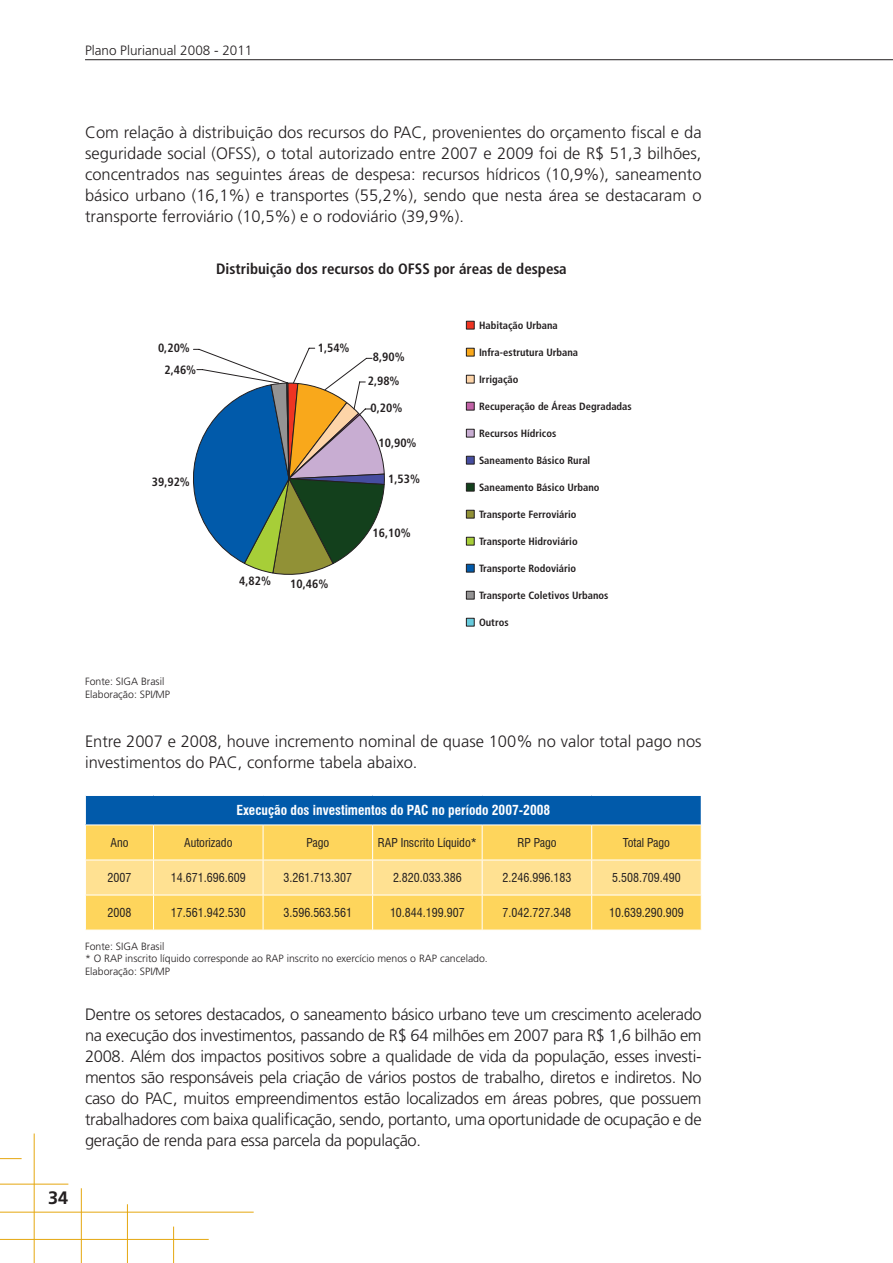
<style>
.page{position:relative;width:893px;height:1263px;background:#fff}
.page>*{position:absolute;margin:0;border:0;box-sizing:border-box;transform-origin:0 0}
.t1{font:700 18px "Frutiger";color:#231f20}
.t2{font:300 16.5px/21px "Frutiger";color:#231f20;text-align:justify}
.t3{font:700 condensed 15px "Frutiger";color:#231f20}
.t4{font:700 condensed 13.5px "Swiss 721 BT";color:#fff}
.t5{font:300 13.5px "Frutiger";color:#231f20}
.t6{font:condensed 12px "Swiss 721 BT";color:#231f20}
.t7{font:700 condensed 12px/21.9px "Frutiger";color:#231f20;text-align:center}
.t8{font:700 condensed 10.5px "Frutiger";color:#231f20}
.t9{font:300 10.5px/12.6px "Frutiger";color:#231f20}
</style>
<div class="page">
<hr style="left:85px;top:59px;width:808px;height:1px;background:#231f20">
<hr style="left:34px;top:1133px;width:1px;height:130px;background:#e5a710">
<hr style="left:81px;top:1188px;width:1px;height:75px;background:#e5a710">
<hr style="left:127px;top:1204px;width:1px;height:59px;background:#e5a710">
<hr style="left:173px;top:1226px;width:1px;height:37px;background:#e5a710">
<hr style="left:0;top:1212px;width:254px;height:1px;background:#e5a710">
<hr style="left:0;top:1239px;width:209px;height:1px;background:#e5a710">
<hr style="left:0;top:1184px;width:68px;height:1px;background:#e5a710">
<svg style="left:0;top:1158px;width:22px;height:1px"></svg>
<svg style="left:193px;top:347px;width:192px;height:228px"></svg>
<div style="left:466px;top:321px;width:9px;height:8px;background:#ef3422;border:1px solid #231f20"></div>
<div style="left:466px;top:348px;width:9px;height:8px;background:#f9a81b;border:1px solid #231f20"></div>
<div style="left:466px;top:375px;width:9px;height:8px;background:#fdd4a8;border:1px solid #231f20"></div>
<div style="left:466px;top:402px;width:9px;height:8px;background:#c162a6;border:1px solid #231f20"></div>
<div style="left:466px;top:429px;width:9px;height:8px;background:#c8add2;border:1px solid #231f20"></div>
<div style="left:466px;top:456px;width:9px;height:8px;background:#464da0;border:1px solid #231f20"></div>
<div style="left:466px;top:483px;width:9px;height:8px;background:#13401c;border:1px solid #231f20"></div>
<div style="left:466px;top:510px;width:9px;height:8px;background:#919136;border:1px solid #231f20"></div>
<div style="left:466px;top:537px;width:9px;height:8px;background:#a7ce38;border:1px solid #231f20"></div>
<div style="left:466px;top:564px;width:9px;height:8px;background:#015aaa;border:1px solid #231f20"></div>
<div style="left:466px;top:591px;width:9px;height:8px;background:#949393;border:1px solid #231f20"></div>
<div style="left:466px;top:618px;width:9px;height:8px;background:#67cbdd;border:1px solid #231f20"></div>
<div style="left:85px;top:795px;width:616px;height:30px;background:#015aaa"></div>
<div style="left:86px;top:825px;width:615px;height:105px;background:#fed55c"></div>
<div style="left:86px;top:861px;width:615px;height:34px;background:#ffe192"></div>
<hr style="left:85px;top:795px;width:69px;height:1px;background:#fff">
<svg style="left:85px;top:796px;width:1px;height:28px"></svg>
<hr style="left:154px;top:795px;width:109px;height:1px;background:#fff">
<hr style="left:263px;top:795px;width:110px;height:1px;background:#fff">
<hr style="left:373px;top:795px;width:109px;height:1px;background:#fff">
<hr style="left:482px;top:795px;width:110px;height:1px;background:#fff">
<hr style="left:592px;top:795px;width:110px;height:1px;background:#fff">
<hr style="left:85px;top:824px;width:69px;height:1px;background:#fff">
<hr style="left:154px;top:824px;width:109px;height:1px;background:#fff">
<hr style="left:153px;top:825px;width:1px;height:35px;background:#fff">
<hr style="left:263px;top:824px;width:110px;height:1px;background:#fff">
<hr style="left:263px;top:825px;width:1px;height:35px;background:#fff">
<hr style="left:373px;top:824px;width:109px;height:1px;background:#fff">
<hr style="left:372px;top:825px;width:1px;height:35px;background:#fff">
<hr style="left:482px;top:824px;width:110px;height:1px;background:#fff">
<hr style="left:482px;top:825px;width:1px;height:35px;background:#fff">
<hr style="left:592px;top:824px;width:110px;height:1px;background:#fff">
<hr style="left:591px;top:825px;width:1px;height:35px;background:#fff">
<hr style="left:85px;top:860px;width:69px;height:1px;background:#fff">
<hr style="left:154px;top:860px;width:109px;height:1px;background:#fff">
<hr style="left:153px;top:860px;width:1px;height:35px;background:#fff">
<hr style="left:263px;top:860px;width:110px;height:1px;background:#fff">
<hr style="left:263px;top:860px;width:1px;height:35px;background:#fff">
<hr style="left:373px;top:860px;width:109px;height:1px;background:#fff">
<hr style="left:372px;top:860px;width:1px;height:35px;background:#fff">
<hr style="left:482px;top:860px;width:110px;height:1px;background:#fff">
<hr style="left:482px;top:860px;width:1px;height:35px;background:#fff">
<hr style="left:592px;top:860px;width:110px;height:1px;background:#fff">
<hr style="left:591px;top:860px;width:1px;height:35px;background:#fff">
<hr style="left:85px;top:895px;width:69px;height:1px;background:#fff">
<hr style="left:154px;top:895px;width:109px;height:1px;background:#fff">
<hr style="left:153px;top:895px;width:1px;height:35px;background:#fff">
<hr style="left:263px;top:895px;width:110px;height:1px;background:#fff">
<hr style="left:263px;top:895px;width:1px;height:35px;background:#fff">
<hr style="left:373px;top:895px;width:109px;height:1px;background:#fff">
<hr style="left:372px;top:895px;width:1px;height:35px;background:#fff">
<hr style="left:482px;top:895px;width:110px;height:1px;background:#fff">
<hr style="left:482px;top:895px;width:1px;height:35px;background:#fff">
<hr style="left:592px;top:895px;width:110px;height:1px;background:#fff">
<hr style="left:591px;top:895px;width:1px;height:35px;background:#fff">
<p class="t5" style="left:85px;top:43px;width:169px">Plano Plurianual 2008 - 2011</p>
<p class="t2" style="left:85px;top:122px;width:618px">Com relação à distribuição dos recursos do PAC, provenientes do orçamento fiscal e da seguridade social (OFSS), o total autorizado entre 2007 e 2009 foi de R$ 51,3 bilhões, concentrados nas seguintes áreas de despesa: recursos hídricos (10,9%), saneamento básico urbano (16,1%) e transportes (55,2%), sendo que nesta área se destacaram o transporte ferroviário (10,5%) e o rodoviário (39,9%).</p>
<p class="t3" style="left:216px;top:259px;width:352px">Distribuição dos recursos do OFSS por áreas de despesa</p>
<p class="t7" style="left:158px;top:337px;width:40px">0,20%<br>2,46%</p>
<p class="t7" style="left:318px;top:337px;width:33px">1,54%</p>
<p class="t7" style="left:152px;top:471px;width:40px">39,92%</p>
<p class="t7" style="left:239px;top:570px;width:33px">4,82%</p>
<p class="t7" style="left:290px;top:573px;width:40px">10,46%</p>
<p class="t7" style="left:368px;top:345px;width:38px;line-height:23.5px">8,90%<br>2,98%</p>
<p class="t7" style="left:371px;top:397px;width:33px">0,20%</p>
<p class="t7" style="left:379px;top:432px;width:40px">10,90%</p>
<p class="t7" style="left:388px;top:468px;width:33px">1,53%</p>
<p class="t7" style="left:373px;top:522px;width:40px">16,10%</p>
<p class="t8" style="left:479px;top:319px;width:80px">Habitação Urbana</p>
<p class="t8" style="left:479px;top:346px;width:101px">Infra-estrutura Urbana</p>
<p class="t8" style="left:479px;top:373px;width:41px">Irrigação</p>
<p class="t8" style="left:479px;top:400px;width:154px">Recuperação de Áreas Degradadas</p>
<p class="t8" style="left:479px;top:427px;width:79px">Recursos Hídricos</p>
<p class="t8" style="left:479px;top:454px;width:113px">Saneamento Básico Rural</p>
<p class="t8" style="left:479px;top:481px;width:122px">Saneamento Básico Urbano</p>
<p class="t8" style="left:479px;top:508px;width:99px">Transporte Ferroviário</p>
<p class="t8" style="left:479px;top:535px;width:100px">Transporte Hidroviário</p>
<p class="t8" style="left:479px;top:562px;width:99px">Transporte Rodoviário</p>
<p class="t8" style="left:479px;top:589px;width:131px">Transporte Coletivos Urbanos</p>
<p class="t8" style="left:479px;top:616px;width:31px">Outros</p>
<p class="t1" style="left:48px;top:1187px;width:22px">34</p>
<p class="t9" style="left:85px;top:676px;width:87px">Fonte: SIGA Brasil<br>Elaboração: SPI/MP</p>
<p class="t2" style="left:85px;top:731px;width:618px">Entre 2007 e 2008, houve incremento nominal de quase 100% no valor total pago nos investimentos do PAC, conforme tabela abaixo.</p>
<p class="t4" style="left:236px;top:802px;width:315px">Execução dos investimentos do PAC no período 2007-2008</p>
<p class="t6" style="left:110px;top:835px;width:20px">Ano</p>
<p class="t6" style="left:184px;top:835px;width:50px">Autorizado</p>
<p class="t6" style="left:306px;top:835px;width:24px">Pago</p>
<p class="t6" style="left:378px;top:835px;width:100px">RAP Inscrito Líquido*</p>
<p class="t6" style="left:517px;top:835px;width:41px">RP Pago</p>
<p class="t6" style="left:623px;top:835px;width:49px">Total Pago</p>
<p class="t6" style="left:108px;top:870px;width:25px">2007</p>
<p class="t6" style="left:171px;top:870px;width:76px">14.671.696.609</p>
<p class="t6" style="left:283px;top:870px;width:70px">3.261.713.307</p>
<p class="t6" style="left:393px;top:870px;width:70px">2.820.033.386</p>
<p class="t6" style="left:502px;top:870px;width:70px">2.246.996.183</p>
<p class="t6" style="left:612px;top:870px;width:70px">5.508.709.490</p>
<p class="t6" style="left:107px;top:905px;width:25px">2008</p>
<p class="t6" style="left:171px;top:905px;width:76px">17.561.942.530</p>
<p class="t6" style="left:283px;top:905px;width:70px">3.596.563.561</p>
<p class="t6" style="left:390px;top:905px;width:76px">10.844.199.907</p>
<p class="t6" style="left:502px;top:905px;width:70px">7.042.727.348</p>
<p class="t6" style="left:609px;top:905px;width:76px">10.639.290.909</p>
<p class="t9" style="left:85px;top:940px;width:404px">Fonte: SIGA Brasil<br>* O RAP inscrito líquido corresponde ao RAP inscrito no exercício menos o RAP cancelado.<br>Elaboração: SPI/MP</p>
<p class="t2" style="left:85px;top:1004px;width:618px">Dentre os setores destacados, o saneamento básico urbano teve um crescimento acelerado na execução dos investimentos, passando de R$ 64 milhões em 2007 para R$ 1,6 bilhão em 2008. Além dos impactos positivos sobre a qualidade de vida da população, esses investi&shy;mentos são responsáveis pela criação de vários postos de trabalho, diretos e indiretos. No caso do PAC, muitos empreendimentos estão localizados em áreas pobres, que possuem trabalhadores com baixa qualificação, sendo, portanto, uma oportunidade de ocupação e de geração de renda para essa parcela da população.</p>
</div>
